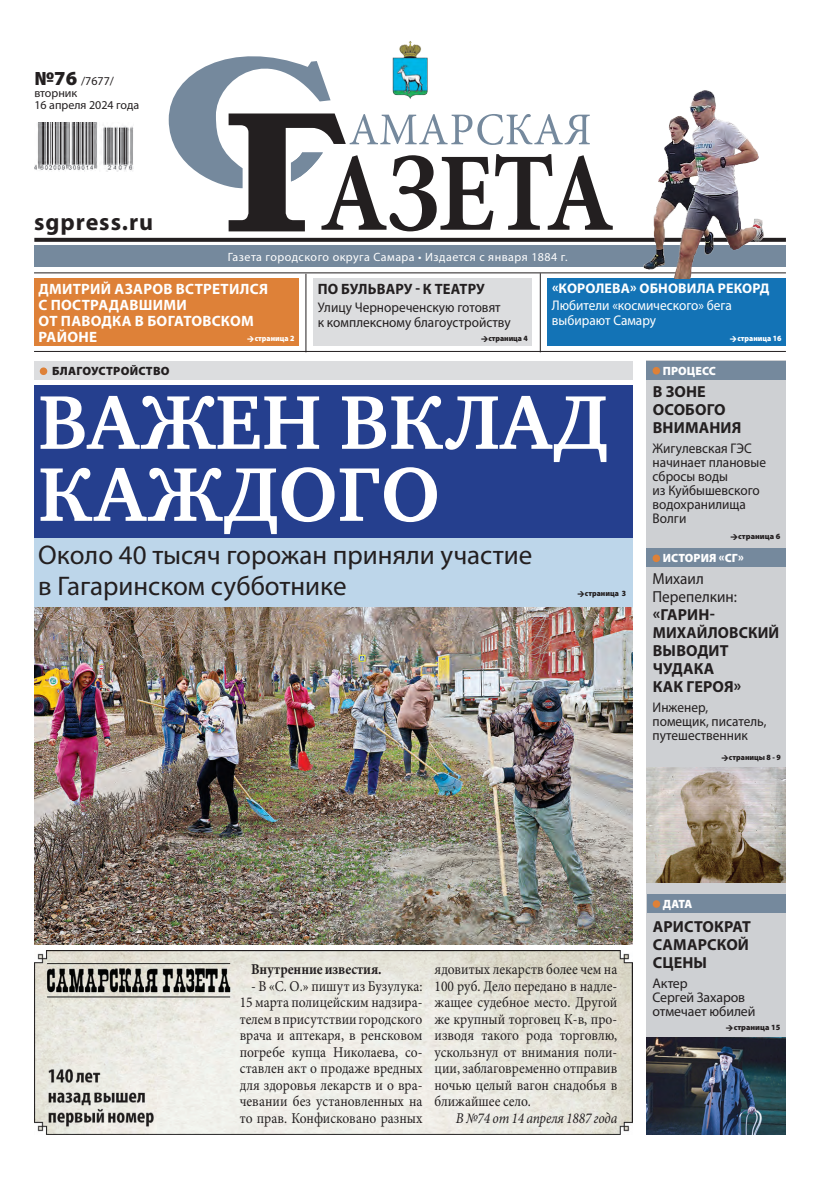
<style>
.page{position:relative;width:820px;height:1191px;background:#fff}
.page>*{position:absolute;margin:0;border:0;box-sizing:border-box;transform-origin:0 0}
.заголовок{font:700 78px/72px "Charter C";color:#fff}
.подзаголовок{font:27px/31px "Myriad Pro";color:#231f20}
.t1{font:700 24px "Myriad Pro";letter-spacing:.04em;color:#231f20}
.анонс_2_заголовок{font:700 16px/18px "Myriad Pro";letter-spacing:.01em;color:#231f20}
.ЗАГ_в_ТЕКСТЕ{font:15px/16.5px "Minion Pro";color:#231f20;text-align:justify;scale:.9 1}
.анонс_2_заголовок-2{font:700 15px/16px "Myriad Pro";letter-spacing:.02em;color:#fff}
.ЗАГ_в_ТЕКСТЕ-2{font:italic 15px "Minion Pro";letter-spacing:-.01em;color:#231f20;scale:.9 1}
.ЗАГ_в_ТЕКСТЕ-3{font:700 15px "Minion Pro";letter-spacing:-.01em;color:#231f20;scale:.9 1}
.анонс_2_заголовок-3{font:700 15px "Myriad Pro";letter-spacing:.01em;color:#231f20}
.анонс_1_подзаголовок{font:14px/14px "Myriad Pro";color:#231f20;scale:.95 1}
.анонс_2_заголовок-4{font:14px/15.2px "Myriad Pro";color:#231f20;scale:.95 1}
.анонс_2_заголовок-5{font:14px/14.4px "Myriad Pro";color:#fff;scale:.95 1}
.анонс_1_подзаголовок-2{font:14px/14px "Myriad Pro";color:#231f20}
.анонс_2_заголовок-6{font:700 14px "Myriad Pro";letter-spacing:.01em;color:#fff}
.t2{font:12px "Myriad Pro";letter-spacing:.04em;color:#fff}
.t3{font:12px/12px "Myriad Pro";color:#231f20}
.рубрика_на_плашке{font:900 12px "Myriad Pro";letter-spacing:.01em;color:#fff}
.надзаголовок_01{font:900 12px "Myriad Pro";letter-spacing:.02em;color:#231f20}
.анонс_1_подзаголовок-3{font:900 8px "Myriad Pro";color:#231f20;scale:.95 1}
.анонс_1_подзаголовок-4{font:900 8px "Myriad Pro";color:#231f20}
.анонс_2_заголовок-7{font:900 8px "Myriad Pro";color:#fff;scale:.95 1}
.анонс_2_заголовок-8{font:900 8px "Myriad Pro";letter-spacing:-.01em;color:#231f20;scale:.95 1}
.s1{font-weight:900;font-size:20px}
.s2{font-weight:400}
</style>
<div class="page">
<div style="left:34px;top:246px;width:751px;height:21px;background:#75899d"></div>
<div style="left:646px;top:360px;width:139px;height:773px;background:#ced0d3"></div>
<div style="left:646px;top:894px;width:139px;height:18px;background:#75899d"></div>
<div style="left:652px;top:900px;width:8px;height:7px;background:#de8138;border-radius:50%"></div>
<hr style="left:34px;top:351px;width:751px;height:1px;background:#231f20">
<div style="left:313px;top:278px;width:218px;height:68px;background:#dcdddf"></div>
<div style="left:34px;top:361px;width:598px;height:19px;background:#dcdddf"></div>
<div style="left:40px;top:367px;width:7px;height:8px;background:#de8138;border-radius:50%"></div>
<hr style="left:305px;top:274px;width:1px;height:78px;background:#231f20">
<hr style="left:539px;top:273px;width:1px;height:79px;background:#231f20">
<svg style="left:34px;top:238px;width:574px;height:4px;background:#2c2829"></svg>
<img style="left:34px;top:122px;width:100px;height:49px">
<svg style="left:169px;top:41px;width:439px;height:190px"></svg>
<img style="left:34px;top:606px;width:598px;height:338px">
<div style="left:646px;top:548px;width:139px;height:19px;background:#75899d"></div>
<div style="left:652px;top:554px;width:7px;height:8px;background:#de8138;border-radius:50%"></div>
<div style="left:646px;top:361px;width:139px;height:18px;background:#75899d"></div>
<div style="left:652px;top:367px;width:7px;height:7px;background:#de8138;border-radius:50%"></div>
<div style="left:34px;top:385px;width:598px;height:153px;background:#253f8e"></div>
<div style="left:34px;top:538px;width:598px;height:68px;background:#bdd6ea"></div>
<div style="left:547px;top:278px;width:238px;height:68px;background:#1373b6"></div>
<div style="left:34px;top:278px;width:265px;height:68px;background:#de8138"></div>
<img style="left:646px;top:1037px;width:139px;height:97px">
<img style="left:646px;top:767px;width:139px;height:116px">
<hr style="left:34px;top:272px;width:751px;height:1px;background:#231f20">
<img style="left:34px;top:950px;width:598px;height:184px">
<img style="left:608px;top:90px;width:178px;height:188px">
<p class="t3" style="left:34px;top:75px;width:106px"><span class="s1">№76</span> /7677/ вторник<br>16 апреля 2024 года</p>
<p class="t1" style="left:34px;top:206px;width:120px">sgpress.ru</p>
<p class="t2" style="left:228px;top:249px;width:341px">Газета городского округа Самара • Издается с января 1884 г.</p>
<p class="анонс_2_заголовок-2" style="left:38px;top:280px;width:231px">ДМИТРИЙ АЗАРОВ ВСТРЕТИЛСЯ<br>С ПОСТРАДАВШИМИ<br>ОТ ПАВОДКА В БОГАТОВСКОМ<br>РАЙОНЕ</p>
<p class="анонс_2_заголовок-7" style="left:254px;top:333px;width:43px">страница 2</p>
<p class="анонс_2_заголовок-3" style="left:318px;top:279px;width:168px">ПО БУЛЬВАРУ - К ТЕАТРУ</p>
<p class="анонс_2_заголовок-4" style="left:317px;top:299px;width:204px">Улицу Чернореченскую готовят<br>к комплексному благоустройству</p>
<p class="анонс_2_заголовок-8" style="left:488px;top:333px;width:43px">страница 4</p>
<p class="анонс_2_заголовок-6" style="left:551px;top:279px;width:219px">«КОРОЛЕВА» ОБНОВИЛА РЕКОРД</p>
<p class="анонс_2_заголовок-5" style="left:551px;top:298px;width:191px">Любители «космического» бега выбирают Самару</p>
<p class="анонс_2_заголовок-7" style="left:737px;top:333px;width:48px">страница 16</p>
<p class="надзаголовок_01" style="left:52px;top:364px;width:119px">БЛАГОУСТРОЙСТВО</p>
<p class="заголовок" style="left:38px;top:387px;width:571px">ВАЖЕН ВКЛАД<br>КАЖДОГО</p>
<p class="подзаголовок" style="left:38px;top:538px;width:495px">Около 40 тысяч горожан приняли участие в Гагаринском субботнике</p>
<p class="анонс_1_подзаголовок-3" style="left:584px;top:588px;width:45px">страница 3</p>
<p class="рубрика_на_плашке" style="left:662px;top:364px;width:55px">ПРОЦЕСС</p>
<p class="анонс_2_заголовок" style="left:652px;top:382px;width:90px">В ЗОНЕ<br>ОСОБОГО<br>ВНИМАНИЯ</p>
<p class="анонс_1_подзаголовок" style="left:652px;top:441px;width:121px">Жигулевская ГЭС начинает плановые сбросы воды<br>из Куйбышевского водохранилища<br>Волги</p>
<p class="анонс_1_подзаголовок-4" style="left:738px;top:532px;width:43px">страница 6</p>
<p class="рубрика_на_плашке" style="left:662px;top:551px;width:83px">ИСТОРИЯ «СГ»</p>
<p class="анонс_2_заголовок" style="left:652px;top:569px;width:128px"><span class="s2">Михаил<br>Перепелкин: </span>«ГАРИН-<br>МИХАЙЛОВСКИЙ<br>ВЫВОДИТ<br>ЧУДАКА<br>КАК ГЕРОЯ»</p>
<p class="анонс_1_подзаголовок" style="left:652px;top:699px;width:121px">Инженер, помещик, писатель, путешественник</p>
<p class="анонс_1_подзаголовок-3" style="left:728px;top:753px;width:56px">страницы 8 - 9</p>
<p class="ЗАГ_в_ТЕКСТЕ-3" style="left:251px;top:959px;width:146px">Внутренние известия.</p>
<p class="ЗАГ_в_ТЕКСТЕ" style="left:240px;top:978px;width:204px;text-indent:11px">- В «С. О.» пишут из Бузулука:<br>15 марта полицейским надзира&shy;телем в присутствии городского врача и аптекаря, в ренсковом погребе купца Николаева, со&shy;ставлен акт о продаже вредных для здоровья лекарств и о вра&shy;чевании без установленных на то прав. Конфисковано разных</p>
<p class="ЗАГ_в_ТЕКСТЕ" style="left:434px;top:961px;width:204px">ядовитых лекарств более чем на 100 руб. Дело передано в надле&shy;жащее судебное место. Другой же крупный торговец К-в, про&shy;изводя такого рода торговлю, ускользнул от внимания поли&shy;ции, заблаговременно отправив ночью целый вагон снадобья в ближайшее село.</p>
<p class="ЗАГ_в_ТЕКСТЕ-2" style="left:456px;top:1107px;width:181px">В №74 от 14 апреля 1887 года</p>
<p class="рубрика_на_плашке" style="left:662px;top:897px;width:31px">ДАТА</p>
<p class="анонс_2_заголовок" style="left:652px;top:917px;width:100px;text-align:justify">АРИСТОКРАТ САМАРСКОЙ СЦЕНЫ</p>
<p class="анонс_1_подзаголовок-2" style="left:652px;top:975px;width:104px">Актер<br>Сергей Захаров отмечает юбилей</p>
<p class="анонс_1_подзаголовок-4" style="left:733px;top:1022px;width:48px">страница 15</p>
</div>
